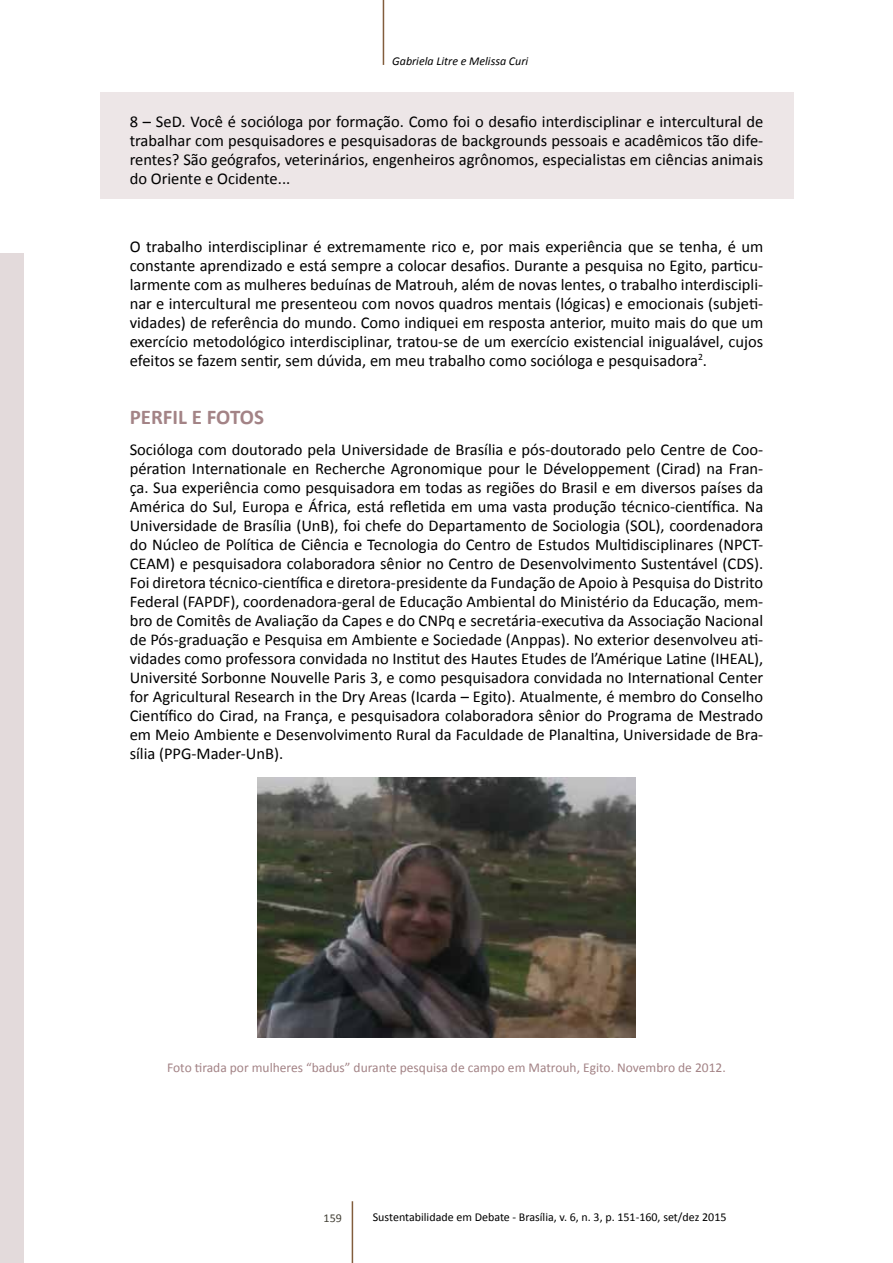
<style>
.page{position:relative;width:893px;height:1263px;background:#fff}
.page>*{position:absolute;margin:0;border:0;box-sizing:border-box;transform-origin:0 0}
.t1{font:700 21px "Calibri";color:#a38386}
.t2{font:16.5px/18.9px "Calibri";color:#000;text-align:justify}
.t3{font:13.5px "Calibri";color:#a38386}
.t4{font:12px "Calibri";color:#000}
.t5{font:italic 12px "Calibri";color:#000}
.t6{font:12px "Calibri";color:#423f35}
</style>
<div class="page">
<hr style="left:383px;top:0;width:1px;height:65px;background:#825d3c">
<hr style="left:352px;top:1201px;width:1px;height:62px;background:#825d3c">
<div style="left:0;top:254px;width:23px;height:1009px;background:#e3dadb"></div>
<div style="left:100px;top:92px;width:693px;height:106px;background:#ede6e7"></div>
<img style="left:257px;top:777px;width:378px;height:260px">
<p class="t5" style="left:392px;top:53px;width:137px">Gabriela Litre e Melissa Curi</p>
<p class="t2" style="left:130px;top:112px;width:635px">8 – SeD. Você é socióloga por formação. Como foi o desafio interdisciplinar e intercultural de trabalhar com pesquisadores e pesquisadoras de backgrounds pessoais e acadêmicos tão dife&shy;rentes? São geógrafos, veterinários, engenheiros agrônomos, especialistas em ciências animais do Oriente e Ocidente...</p>
<p class="t2" style="left:130px;top:237px;width:635px">O trabalho interdisciplinar é extremamente rico e, por mais experiência que se tenha, é um constante aprendizado e está sempre a colocar desafios. Durante a pesquisa no Egito, particu&shy;larmente com as mulheres beduínas de Matrouh, além de novas lentes, o trabalho interdiscipli&shy;nar e intercultural me presenteou com novos quadros mentais (lógicas) e emocionais (subjeti&shy;vidades) de referência do mundo. Como indiquei em resposta anterior, muito mais do que um exercício metodológico interdisciplinar, tratou-se de um exercício existencial inigualável, cujos efeitos se fazem sentir, sem dúvida, em meu trabalho como socióloga e pesquisadora<sup>2</sup>.</p>
<p class="t1" style="left:130px;top:403px;width:136px">PERFIL E FOTOS</p>
<p class="t2" style="left:130px;top:441px;width:635px">Socióloga com doutorado pela Universidade de Brasília e pós-doutorado pelo Centre de Coo&shy;pération Internationale en Recherche Agronomique pour le Développement (Cirad) na Fran&shy;ça. Sua experiência como pesquisadora em todas as regiões do Brasil e em diversos países da América do Sul, Europa e África, está refletida em uma vasta produção técnico-científica. Na Universidade de Brasília (UnB), foi chefe do Departamento de Sociologia (SOL), coordenadora do Núcleo de Política de Ciência e Tecnologia do Centro de Estudos Multidisciplinares (NPCT-CEAM) e pesquisadora colaboradora sênior no Centro de Desenvolvimento Sustentável (CDS).<br>Foi diretora técnico-científica e diretora-presidente da Fundação de Apoio à Pesquisa do Distrito Federal (FAPDF), coordenadora-geral de Educação Ambiental do Ministério da Educação, mem&shy;bro de Comitês de Avaliação da Capes e do CNPq e secretária-executiva da Associação Nacional de Pós-graduação e Pesquisa em Ambiente e Sociedade (Anppas). No exterior desenvolveu ati&shy;vidades como professora convidada no Institut des Hautes Etudes de l’Amérique Latine (IHEAL), Université Sorbonne Nouvelle Paris 3, e como pesquisadora convidada no International Center for Agricultural Research in the Dry Areas (Icarda – Egito). Atualmente, é membro do Conselho Científico do Cirad, na França, e pesquisadora colaboradora sênior do Programa de Mestrado em Meio Ambiente e Desenvolvimento Rural da Faculdade de Planaltina, Universidade de Bra&shy;sília (PPG-Mader-UnB).</p>
<p class="t3" style="left:167px;top:1059px;width:560px">Foto tirada por mulheres “badus” durante pesquisa de campo em Matrouh, Egito. Novembro de 2012.</p>
<p class="t6" style="left:324px;top:1210px;width:20px">159</p>
<p class="t4" style="left:373px;top:1209px;width:355px">Sustentabilidade em Debate - Brasília, v. 6, n. 3, p. 151-160, set/dez 2015</p>
</div>
